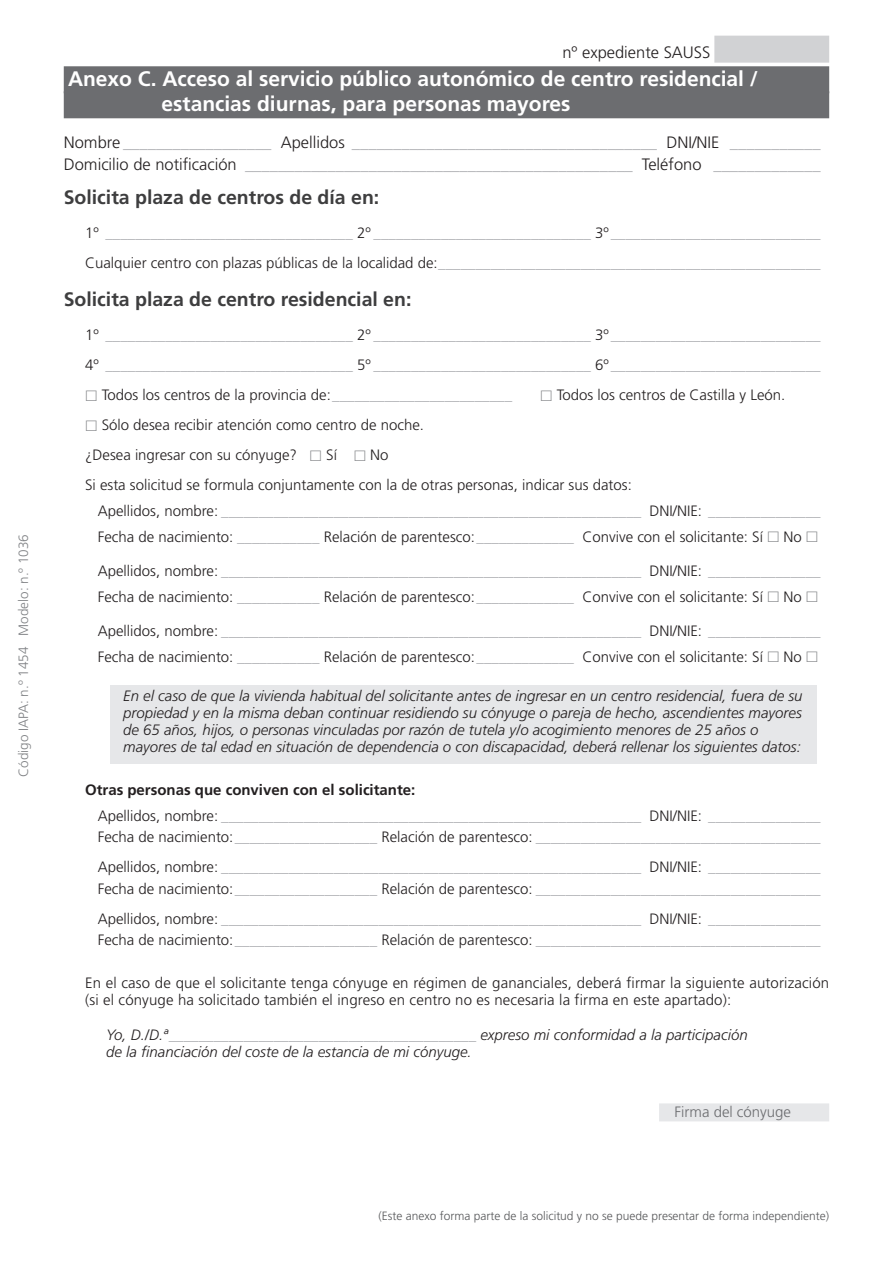
<style>
.page{position:relative;width:893px;height:1263px;background:#fff}
.page>*{position:absolute;margin:0;border:0;box-sizing:border-box;transform-origin:0 0}
.t1{font:700 21px/25px "Frutiger";color:#fff}
.t2{font:700 19.5px "Frutiger";color:#3e3e3f}
.t3{font:300 16.5px/22px "Frutiger";color:#a8a9ad}
.t4{font:300 16.5px "Frutiger";color:#231f20}
.t5{font:300 15px/30px "Frutiger";color:#a8a9ad}
.t6{font:italic 300 15px/17.2px "Frutiger";color:#231f20}
.t7{font:300 15px/30px "Frutiger";color:#231f20}
.t8{font:300 15px "Frutiger";color:#6c6d70}
.t9{font:300 13.5px "Frutiger";color:#808285}
.t10{font:300 12px "Frutiger";color:#57585a}
.s1{color:#231f20}
.s2{font-family:"Mathematical Pi Six";font-weight:400;color:#808285}
.s3{color:#a8a9ad}
.s4{font-weight:700;color:#231f20}
.s5{font-style:normal;color:#a8a9ad}
</style>
<div class="page">
<div style="left:111px;top:685px;width:706px;height:78px;background:#e6e7e9"></div>
<div style="left:64px;top:66px;width:765px;height:27px;background:#6c6d70"></div>
<div style="left:64px;top:91px;width:765px;height:27px;background:#6c6d70"></div>
<div style="left:659px;top:1103px;width:170px;height:18px;background:#e6e7e9"></div>
<div style="left:714px;top:36px;width:115px;height:27px;background:#d1d2d4"></div>
<p class="t9" style="left:18px;top:777px;width:244px;rotate:-90deg">Código IAPA: n.º 1454 Modelo: n.º 1036</p>
<p class="t4" style="left:562px;top:46px;width:149px">nº expediente SAUSS</p>
<h1 class="t1" style="left:162px;top:68px;width:598px;text-indent:-94px">Anexo C. Acceso al servicio público autonómico de centro residencial / estancias diurnas, para personas mayores</h1>
<p class="t3" style="left:64px;top:132px;width:758px"><span class="s1">Nombre</span> __________________ <span class="s1">Apellidos</span> _____________________________________ <span class="s1">DNI/NIE</span> ___________<br><span class="s1">Domicilio de notificación</span> _______________________________________________ <span class="s1">Teléfono</span> _____________</p>
<h2 class="t2" style="left:64px;top:189px;width:317px">Solicita plaza de centros de día en:</h2>
<p class="t5" style="left:85px;top:219px;width:737px"><span class="s1">1º</span> _________________________________ <span class="s1">2º</span> _____________________________ <span class="s1">3º</span>____________________________<br><span class="s1">Cualquier centro con plazas públicas de la localidad de:</span>___________________________________________________</p>
<h2 class="t2" style="left:64px;top:292px;width:349px">Solicita plaza de centro residencial en:</h2>
<p class="t5" style="left:85px;top:321px;width:737px"><span class="s1">1º</span> _________________________________ <span class="s1">2º</span> _____________________________ <span class="s1">3º</span>____________________________<br><span class="s1">4º</span> _________________________________ <span class="s1">5º</span> _____________________________ <span class="s1">6º</span>____________________________</p>
<p class="t7" style="left:85px;top:381px;width:429px"><span class="s2">-</span> Todos los centros de la provincia de:<span class="s3">________________________</span></p>
<p class="t7" style="left:540px;top:381px;width:247px"><span class="s2">-</span> Todos los centros de Castilla y León.</p>
<p class="t7" style="left:85px;top:411px;width:548px"><span class="s2">-</span> Sólo desea recibir atención como centro de noche.<br>¿Desea ingresar con su cónyuge? <span class="s2">-</span> Sí <span class="s2">-</span> No<br>Si esta solicitud se formula conjuntamente con la de otras personas, indicar sus datos:</p>
<p class="t5" style="left:98px;top:499px;width:724px;line-height:25.8px"><span class="s1">Apellidos, nombre:</span> ________________________________________________________ <span class="s1">DNI/NIE:</span> _______________<br><span class="s1">Fecha de nacimiento:</span> ___________ <span class="s1">Relación de parentesco:</span>_____________ <span class="s1">Convive con el solicitante: Sí</span> <span class="s2">-</span> <span class="s1">No</span> <span class="s2">-</span></p>
<p class="t5" style="left:98px;top:559px;width:724px;line-height:25.8px"><span class="s1">Apellidos, nombre:</span> ________________________________________________________ <span class="s1">DNI/NIE:</span> _______________<br><span class="s1">Fecha de nacimiento:</span> ___________ <span class="s1">Relación de parentesco:</span>_____________ <span class="s1">Convive con el solicitante: Sí</span> <span class="s2">-</span> <span class="s1">No</span> <span class="s2">-</span></p>
<p class="t5" style="left:98px;top:619px;width:724px;line-height:25.8px"><span class="s1">Apellidos, nombre:</span> ________________________________________________________ <span class="s1">DNI/NIE:</span> _______________<br><span class="s1">Fecha de nacimiento:</span> ___________ <span class="s1">Relación de parentesco:</span>_____________ <span class="s1">Convive con el solicitante: Sí</span> <span class="s2">-</span> <span class="s1">No</span> <span class="s2">-</span></p>
<p class="t6" style="left:123px;top:688px;width:681px">En el caso de que la vivienda habitual del solicitante antes de ingresar en un centro residencial, fuera de su propiedad y en la misma deban continuar residiendo su cónyuge o pareja de hecho, ascendientes mayores de 65 años, hijos, o personas vinculadas por razón de tutela y/o acogimiento menores de 25 años o mayores de tal edad en situación de dependencia o con discapacidad, deberá rellenar los siguientes datos:</p>
<p class="t5" style="left:98px;top:778px;width:724px;line-height:25.8px;text-indent:-13px"><span class="s4">Otras personas que conviven con el solicitante:<br></span><span class="s1">Apellidos, nombre:</span> ________________________________________________________ <span class="s1">DNI/NIE:</span> _______________</p>
<p class="t5" style="left:98px;top:823px;width:724px"><span class="s1">Fecha de nacimiento:</span>___________________ <span class="s1">Relación de parentesco:</span> ______________________________________<br><span class="s1">Apellidos, nombre:</span> ________________________________________________________ <span class="s1">DNI/NIE:</span> _______________</p>
<p class="t5" style="left:98px;top:875px;width:724px"><span class="s1">Fecha de nacimiento:</span>___________________ <span class="s1">Relación de parentesco:</span> ______________________________________<br><span class="s1">Apellidos, nombre:</span> ________________________________________________________ <span class="s1">DNI/NIE:</span> _______________</p>
<p class="t5" style="left:98px;top:926px;width:724px"><span class="s1">Fecha de nacimiento:</span>___________________ <span class="s1">Relación de parentesco:</span> ______________________________________</p>
<p class="t7" style="left:85px;top:975px;width:746px;line-height:17.2px">En el caso de que el solicitante tenga cónyuge en régimen de gananciales, deberá firmar la siguiente autorización (si el cónyuge ha solicitado también el ingreso en centro no es necesaria la firma en este apartado):</p>
<p class="t6" style="left:106px;top:1027px;width:643px">Yo, D./D.ª<span class="s5">_________________________________________</span> expreso mi conformidad a la participación de la financiación del coste de la estancia de mi cónyuge.</p>
<p class="t8" style="left:675px;top:1106px;width:118px">Firma del cónyuge</p>
<p class="t10" style="left:379px;top:1211px;width:452px">(Este anexo forma parte de la solicitud y no se puede presentar de forma independiente)</p>
</div>
